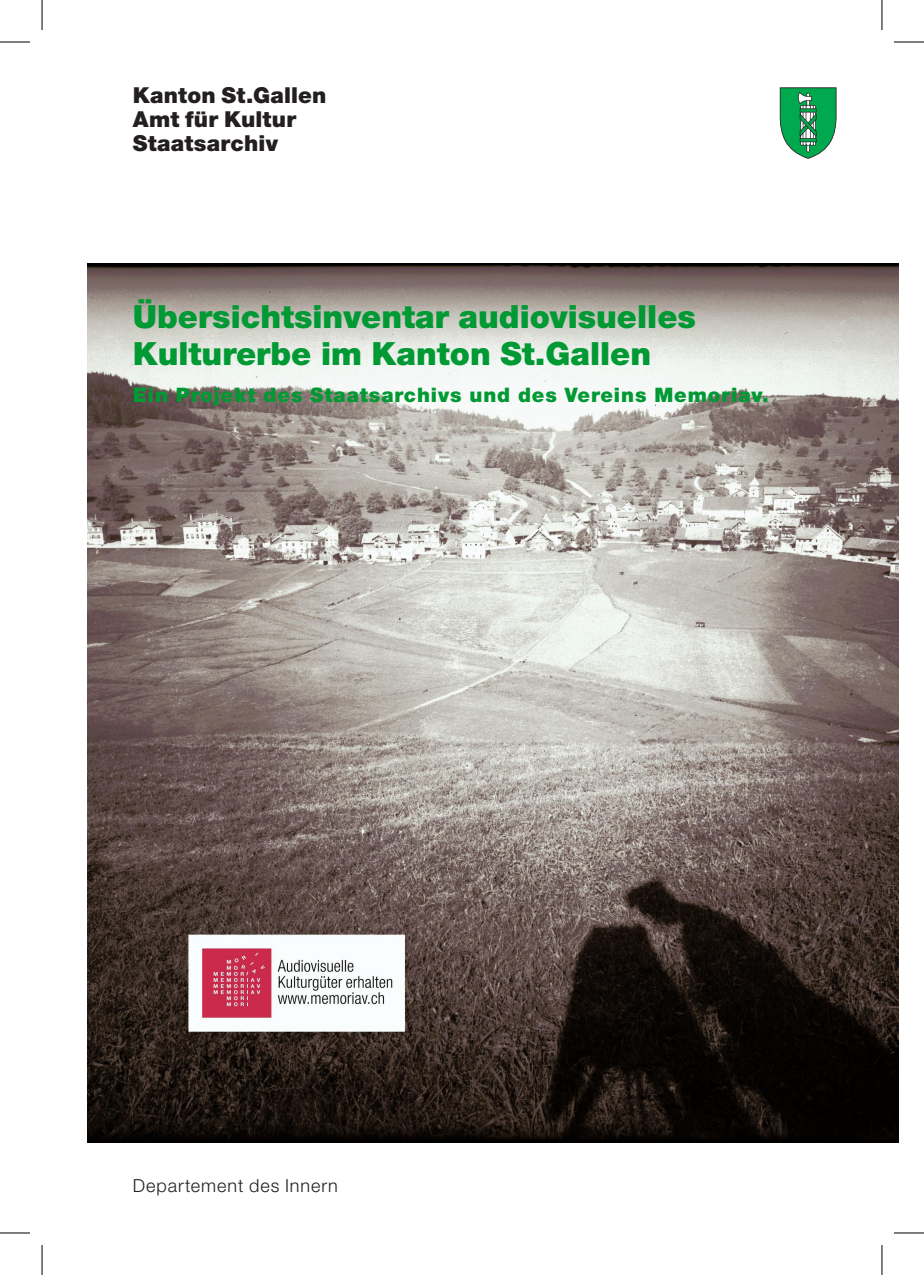
<style>
.page{position:relative;width:924px;height:1275px;background:#fff}
.page>*{position:absolute;margin:0;border:0;box-sizing:border-box;transform-origin:0 0}
.t1{font:900 32px "Helvetica Neue LT Std";color:#093}
.Absender_100_A4_A5{font:900 22px "Helvetica Neue LT Std";letter-spacing:.01em;color:#231f20}
.t2{font:900 20px "Helvetica Neue LT Std";letter-spacing:.045em;color:#093}
.Departementszugehöri{font:300 18px "Helvetica Neue LT Std";letter-spacing:.055em;color:#231f20}
</style>
<div class="page">
<svg style="left:779px;top:87px;width:57px;height:72px"></svg>
<img style="left:87px;top:263px;width:811px;height:879px">
<hr style="left:0;top:42px;width:30px;height:1px;background:#000">
<hr style="left:893px;top:42px;width:30px;height:1px;background:#000">
<hr style="left:0;top:1232px;width:30px;height:1px;background:#000">
<hr style="left:893px;top:1232px;width:30px;height:1px;background:#000">
<hr style="left:42px;top:0;width:1px;height:30px;background:#000">
<hr style="left:42px;top:1245px;width:1px;height:30px;background:#000">
<hr style="left:881px;top:0;width:1px;height:30px;background:#000">
<hr style="left:881px;top:1245px;width:1px;height:30px;background:#000">
<p class="Absender_100_A4_A5" style="left:133px;top:82px;width:195px">Kanton St.Gallen</p>
<p class="Absender_100_A4_A5" style="left:133px;top:106px;width:165px">Amt für Kultur</p>
<p class="Absender_100_A4_A5" style="left:133px;top:130px;width:146px">Staatsarchiv</p>
<p class="t1" style="left:133px;top:297px;width:564px">Übersichtsinventar audiovisuelles</p>
<p class="t1" style="left:133px;top:334px;width:519px">Kulturerbe im Kanton St.Gallen</p>
<p class="t2" style="left:133px;top:383px;width:637px">Ein Projekt des Staatsarchivs und des Vereins Memoriav.</p>
<p class="Departementszugehöri" style="left:133px;top:1174px;width:206px">Departement des Innern</p>
</div>
